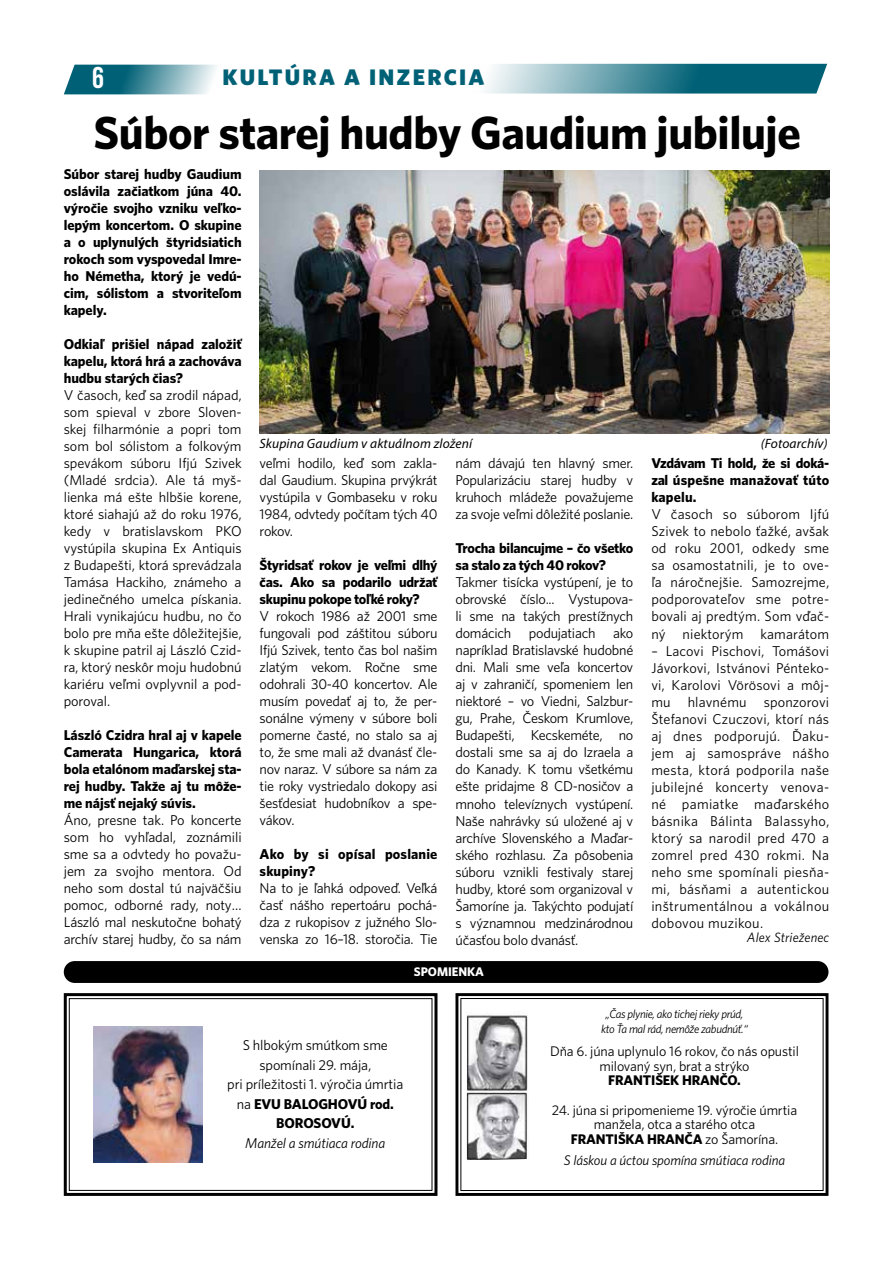
<style>
.page{position:relative;width:893px;height:1263px;background:#fff}
.page>*{position:absolute;margin:0;border:0;box-sizing:border-box;transform-origin:0 0}
.t1{font:46.5px "Whitney CE Bold";letter-spacing:-.01em;color:#000}
.t2{font:30px "Bebas Neue";color:#fff}
.t3{font:22.5px "Whitney CE Black";letter-spacing:.1em;color:#006176}
.t4{font:14.25px/17px "Whitney C Ebook";letter-spacing:-.005em;color:#000;text-align:justify}
.t5{font:14.25px/17px "Whitney CE Bold";letter-spacing:-.01em;color:#000;text-align:justify}
.t6{font:14.25px/17px "Whitney CE Bold";letter-spacing:.01em;color:#000}
.t7{font:italic 14.25px "Whitney C Ebook";letter-spacing:-.01em;color:#000}
.t8{font:13.95px/14.7px "Whitney C Ebook";letter-spacing:-.01em;color:#000;text-align:center}
.t9{font:13.95px "Whitney CE Bold";letter-spacing:-.01em;color:#000}
.t10{font:italic 13.95px "Whitney C Ebook";letter-spacing:-.01em;color:#000}
.t11{font:italic 13.5px "Myriad Pro";letter-spacing:.01em;color:#000}
.t12{font:italic 13.5px "Whitney C Ebook";letter-spacing:.01em;color:#000}
.t13{font:12.45px "Whitney CE Bold";letter-spacing:-.005em;color:#fff}
.t14{font:italic 11.7px/14.7px "Whitney C Ebook";letter-spacing:-.03em;color:#000;text-align:center}
.s1{font-family:"Whitney C Ebook"}
</style>
<div class="page">
<svg style="left:64px;top:65px;width:153px;height:29px;background:#5797a4"></svg>
<svg style="left:486px;top:64px;width:341px;height:30px;background:#5394a2"></svg>
<img style="left:259px;top:170px;width:570px;height:264px">
<svg style="left:63px;top:993px;width:375px;height:203px"></svg>
<div style="left:69px;top:998px;width:363px;height:193px;border:1px solid #000"></div>
<div style="left:64px;top:961px;width:764px;height:22px;background:#000;border-radius:11px"></div>
<svg style="left:455px;top:993px;width:374px;height:203px"></svg>
<div style="left:460px;top:998px;width:364px;height:193px;border:1px solid #000"></div>
<img style="left:467px;top:1011px;width:63px;height:149px">
<img style="left:94px;top:1026px;width:108px;height:136px">
<h2 class="t2" style="left:92px;top:61px;width:13px">6</h2>
<h3 class="t3" style="left:223px;top:63px;width:263px">KULTÚRA A INZERCIA</h3>
<h1 class="t1" style="left:94px;top:105px;width:709px">Súbor starej hudby Gaudium jubiluje</h1>
<p class="t5" style="left:64px;top:165px;width:179px">Súbor starej hudby Gaudium oslávila začiatkom júna 40. výročie svojho vzniku veľko&shy;lepým koncertom. O skupine a o uplynulých štyridsiatich rokoch som vyspovedal Imre&shy;ho Németha, ktorý je vedú&shy;cim, sólistom a stvoriteľom kapely.</p>
<p class="t5" style="left:64px;top:335px;width:179px">Odkiaľ prišiel nápad založiť kapelu, ktorá hrá a zachováva hudbu starých čias?</p>
<p class="t4" style="left:64px;top:386px;width:179px;text-align:left">V časoch, keď sa zrodil nápad, som spieval v zbore Sloven&shy;skej filharmónie a popri tom som bol sólistom a folkovým spevákom súboru Ifjú Szivek (Mladé srdcia). Ale tá myš&shy;lienka má ešte hlbšie korene, ktoré siahajú až do roku 1976, kedy v bratislavskom PKO vystúpila skupina Ex Antiquis z Budapešti, ktorá sprevádzala<br>Tamása Hackiho, známeho a jedinečného umelca pískania.<br>Hrali vynikajúcu hudbu, no čo bolo pre mňa ešte dôležitejšie, k skupine patril aj László Czid&shy;ra, ktorý neskôr moju hudobnú kariéru veľmi ovplyvnil a pod&shy;poroval.</p>
<p class="t5" style="left:64px;top:726px;width:179px">László Czidra hral aj v kapele Camerata Hungarica, ktorá bola etalónom maďarskej sta&shy;rej hudby. Takže aj tu môže&shy;me nájsť nejaký súvis.</p>
<p class="t4" style="left:64px;top:812px;width:179px">Áno, presne tak. Po koncerte som ho vyhľadal, zoznámili sme sa a odvtedy ho považu&shy;jem za svojho mentora. Od neho som dostal tú najväčšiu pomoc, odborné rady, noty… László mal neskutočne bohatý archív starej hudby, čo sa nám</p>
<p class="t11" style="left:259px;top:435px;width:214px">Skupina Gaudium v aktuálnom zložení</p>
<p class="t11" style="left:761px;top:435px;width:68px">(Fotoarchív)</p>
<p class="t4" style="left:260px;top:454px;width:179px">veľmi hodilo, keď som zakla&shy;dal Gaudium. Skupina prvýkrát vystúpila v Gombaseku v roku 1984, odvtedy počítam tých 40 rokov.</p>
<p class="t5" style="left:260px;top:556px;width:179px">Štyridsať rokov je veľmi dlhý čas. Ako sa podarilo udržať skupinu pokope toľké roky?</p>
<p class="t4" style="left:260px;top:608px;width:179px">V rokoch 1986 až 2001 sme fungovali pod záštitou súboru Ifjú Szivek, tento čas bol našim zlatým vekom. Ročne sme odohrali 30-40 koncertov. Ale musím povedať aj to, že per&shy;sonálne výmeny v súbore boli pomerne časté, no stalo sa aj to, že sme mali až dvanásť čle&shy;nov naraz. V súbore sa nám za tie roky vystriedalo dokopy asi šesťdesiat hudobníkov a spe&shy;vákov.</p>
<p class="t6" style="left:260px;top:846px;width:179px">Ako by si opísal poslanie skupiny?</p>
<p class="t4" style="left:260px;top:880px;width:179px">Na to je ľahká odpoveď. Veľká časť nášho repertoáru pochá&shy;dza z rukopisov z južného Slo&shy;venska zo 16–18. storočia. Tie</p>
<p class="t4" style="left:455px;top:455px;width:179px">nám dávajú ten hlavný smer.<br>Popularizáciu starej hudby v kruhoch mládeže považujeme za svoje veľmi dôležité poslanie.</p>
<p class="t5" style="left:455px;top:539px;width:179px">Trocha bilancujme – čo všetko sa stalo za tých 40 rokov?</p>
<p class="t4" style="left:455px;top:574px;width:179px">Takmer tisícka vystúpení, je to obrovské číslo... Vystupova&shy;li sme na takých prestížnych domácich podujatiach ako napríklad Bratislavské hudobné dni. Mali sme veľa koncertov aj v zahraničí, spomeniem len niektoré – vo Viedni, Salzbur&shy;gu, Prahe, Českom Krumlove, Budapešti, Kecskeméte, no dostali sme sa aj do Izraela a do Kanady. K tomu všetkému ešte pridajme 8 CD-nosičov a mnoho televíznych vystúpení.<br>Naše nahrávky sú uložené aj v archíve Slovenského a Maďar&shy;ského rozhlasu. Za pôsobenia súboru vznikli festivaly starej hudby, ktoré som organizoval v Šamoríne ja. Takýchto podujatí s významnou medzinárodnou účasťou bolo dvanásť.</p>
<p class="t5" style="left:651px;top:455px;width:179px">Vzdávam Ti hold, že si doká&shy;zal úspešne manažovať túto kapelu.</p>
<p class="t4" style="left:651px;top:506px;width:179px">V časoch so súborom Ijfú Szivek to nebolo ťažké, avšak od roku 2001, odkedy sme sa osamostatnili, je to ove&shy;ľa náročnejšie. Samozrejme, podporovateľov sme potre&shy;bovali aj predtým. Som vďač&shy;ný niektorým kamarátom</p>
<p class="t4" style="left:651px;top:642px;width:179px">– Lacovi Pischovi, Tomášovi Jávorkovi, Istvánovi Pénteko&shy;vi, Karolovi Vörösovi a môj&shy;mu hlavnému sponzorovi Štefanovi Czuczovi, ktorí nás aj dnes podporujú. Ďaku&shy;jem aj samospráve nášho mesta, ktorá podporila naše jubilejné koncerty venova&shy;né pamiatke maďarského básnika Bálinta Balassyho, ktorý sa narodil pred 470 a zomrel pred 430 rokmi. Na neho sme spomínali piesňa&shy;mi, básňami a autentickou inštrumentálnou a vokálnou dobovou muzikou.</p>
<p class="t12" style="left:747px;top:930px;width:84px">Alex Strieženec</p>
<p class="t13" style="left:414px;top:965px;width:72px">SPOMIENKA</p>
<p class="t4" style="left:227px;top:1035px;width:178px;line-height:19.5px;text-align:center">S hlbokým smútkom sme spomínali 29. mája,<br>pri príležitosti 1. výročia úmrtia</p>
<p class="t5" style="left:237px;top:1093px;width:158px;line-height:19.5px;text-align:center"><span class="s1">na</span> EVU BALOGHOVÚ rod.<br>BOROSOVÚ.</p>
<p class="t7" style="left:245px;top:1134px;width:142px">Manžel a smútiaca rodina</p>
<p class="t14" style="left:601px;top:1006px;width:148px">„Čas plynie, ako tichej rieky prúd, kto Ťa mal rád, nemôže zabudnúť.“</p>
<p class="t8" style="left:550px;top:1043px;width:250px">Dňa 6. júna uplynulo 16 rokov, čo nás opustil milovaný syn, brat a strýko</p>
<p class="t9" style="left:608px;top:1072px;width:134px">FRANTIŠEK HRANČO.</p>
<p class="t8" style="left:552px;top:1102px;width:247px">24. júna si pripomenieme 19. výročie úmrtia manžela, otca a starého otca</p>
<p class="t9" style="left:571px;top:1131px;width:209px">FRANTIŠKA HRANČA <span class="s1">zo Šamorína.</span></p>
<p class="t10" style="left:564px;top:1152px;width:223px">S láskou a úctou spomína smútiaca rodina</p>
</div>
